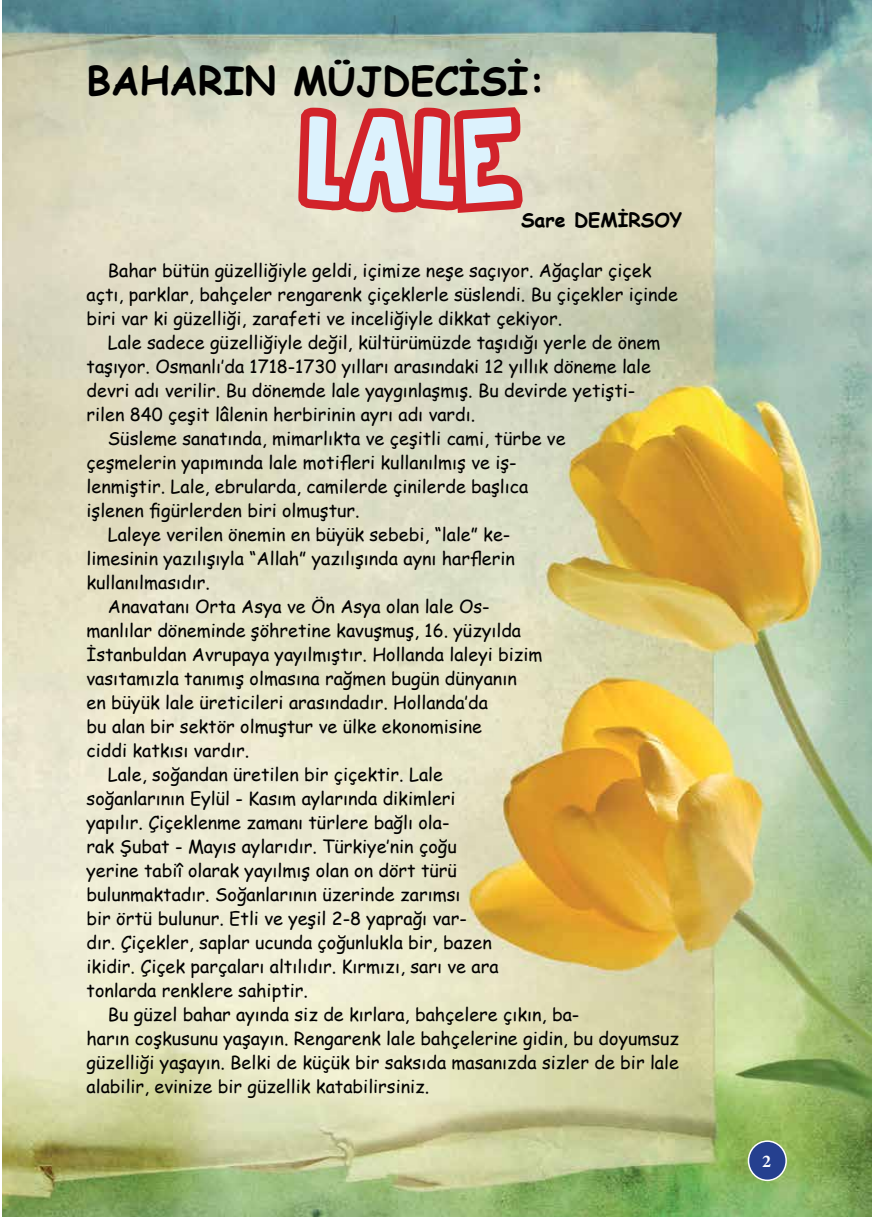
<style>
.page{position:relative;width:872px;height:1217px;background:#fff}
.page>*{position:absolute;margin:0;border:0;box-sizing:border-box;transform-origin:0 0}
.t1{font:133.5px "Rumpelstiltskin";color:#dcf2fd}
.t2{font:700 39px "Comic Sans MS";color:#000}
.t3{font:700 19.5px "Comic Sans MS";color:#000}
.t4{font:18px/24px "Comic Sans MS";color:#000}
.t5{font:700 18px "Minion Pro";color:#fff}
</style>
<div class="page">
<img style="left:2px;top:0;width:870px;height:1216px">
<div style="left:748px;top:1140px;width:38px;height:39px;background:#25408f;border-radius:50%"></div>
<div style="left:747px;top:1140px;width:40px;height:40px;border:2px solid #fff;border-radius:50%"></div>
<svg style="left:287px;top:95px;width:244px;height:132px;background:#d8706c"></svg>
<h2 class="t2" style="left:87px;top:52px;width:460px">BAHARIN MÜJDECİSİ:</h2>
<h1 class="t1" style="left:301px;top:76px;width:217px">LALE</h1>
<p class="t3" style="left:521px;top:205px;width:163px">Sare DEMIRSOY</p>
<p class="t4" style="left:87px;top:257px;width:593px;text-indent:21px">Bahar bütün güzelliğiyle geldi, içimize neşe saçıyor. Ağaçlar çiçek açtı, parklar, bahçeler rengarenk çiçeklerle süslendi. Bu çiçekler içinde biri var ki güzelliği, zarafeti ve inceliğiyle dikkat çekiyor.</p>
<p class="t4" style="left:108px;top:329px;width:554px">Lale sadece güzelliğiyle değil, kültürümüzde taşıdığı yerle de önem</p>
<p class="t4" style="left:87px;top:353px;width:566px">taşıyor. Osmanlı’da 1718-1730 yılları arasındaki 12 yıllık döneme lale</p>
<p class="t4" style="left:87px;top:377px;width:550px">devri adı verilir. Bu dönemde lale yaygınlaşmış. Bu devirde yetişti-</p>
<p class="t4" style="left:87px;top:401px;width:390px">rilen 840 çeşit lâlenin herbirinin ayrı adı vardı.</p>
<p class="t4" style="left:108px;top:425px;width:459px">Süsleme sanatında, mimarlıkta ve çeşitli cami, türbe ve</p>
<p class="t4" style="left:87px;top:449px;width:431px">çeşmelerin yapımında lale motifleri kullanılmış ve iş-</p>
<p class="t4" style="left:87px;top:473px;width:443px">lenmiştir. Lale, ebrularda, camilerde çinilerde başlıca</p>
<p class="t4" style="left:87px;top:497px;width:275px">işlenen figürlerden biri olmuştur.</p>
<p class="t4" style="left:108px;top:521px;width:404px">Laleye verilen önemin en büyük sebebi, “lale” ke-</p>
<p class="t4" style="left:87px;top:545px;width:430px">limesinin yazılışıyla “Allah” yazılışında aynı harflerin</p>
<p class="t4" style="left:87px;top:569px;width:125px">kullanılmasıdır.</p>
<p class="t4" style="left:108px;top:593px;width:383px">Anavatanı Orta Asya ve Ön Asya olan lale Os-</p>
<p class="t4" style="left:87px;top:617px;width:436px">manlılar döneminde şöhretine kavuşmuş, 16. yüzyılda</p>
<p class="t4" style="left:87px;top:641px;width:457px">İstanbuldan Avrupaya yayılmıştır. Hollanda laleyi bizim</p>
<p class="t4" style="left:87px;top:665px;width:432px">vasıtamızla tanımış olmasına rağmen bugün dünyanın</p>
<p class="t4" style="left:87px;top:689px;width:403px">en büyük lale üreticileri arasındadır. Hollanda’da</p>
<p class="t4" style="left:87px;top:713px;width:397px">bu alan bir sektör olmuştur ve ülke ekonomisine</p>
<p class="t4" style="left:87px;top:737px;width:164px">ciddi katkısı vardır.</p>
<p class="t4" style="left:108px;top:761px;width:337px">Lale, soğandan üretilen bir çiçektir. Lale</p>
<p class="t4" style="left:87px;top:785px;width:370px">soğanlarının Eylül - Kasım aylarında dikimleri</p>
<p class="t4" style="left:87px;top:809px;width:364px">yapılır. Çiçeklenme zamanı türlere bağlı ola-</p>
<p class="t4" style="left:87px;top:833px;width:372px">rak Şubat - Mayıs aylarıdır. Türkiye’nin çoğu</p>
<p class="t4" style="left:87px;top:857px;width:372px">yerine tabiî olarak yayılmış olan on dört türü</p>
<p class="t4" style="left:87px;top:881px;width:375px">bulunmaktadır. Soğanlarının üzerinde zarımsı</p>
<p class="t4" style="left:87px;top:905px;width:382px">bir örtü bulunur. Etli ve yeşil 2-8 yaprağı var-</p>
<p class="t4" style="left:87px;top:929px;width:407px">dır. Çiçekler, saplar ucunda çoğunlukla bir, bazen</p>
<p class="t4" style="left:87px;top:953px;width:413px">ikidir. Çiçek parçaları altılıdır. Kırmızı, sarı ve ara</p>
<p class="t4" style="left:87px;top:977px;width:223px">tonlarda renklere sahiptir.</p>
<p class="t4" style="left:108px;top:1001px;width:473px">Bu güzel bahar ayında siz de kırlara, bahçelere çıkın, ba-</p>
<p class="t4" style="left:87px;top:1025px;width:594px">harın coşkusunu yaşayın. Rengarenk lale bahçelerine gidin, bu doyumsuz</p>
<p class="t4" style="left:87px;top:1049px;width:594px">güzelliği yaşayın. Belki de küçük bir saksıda masanızda sizler de bir lale</p>
<p class="t4" style="left:87px;top:1073px;width:344px">alabilir, evinize bir güzellik katabilirsiniz.</p>
<p class="t5" style="left:762px;top:1148px;width:10px">2</p>
</div>
